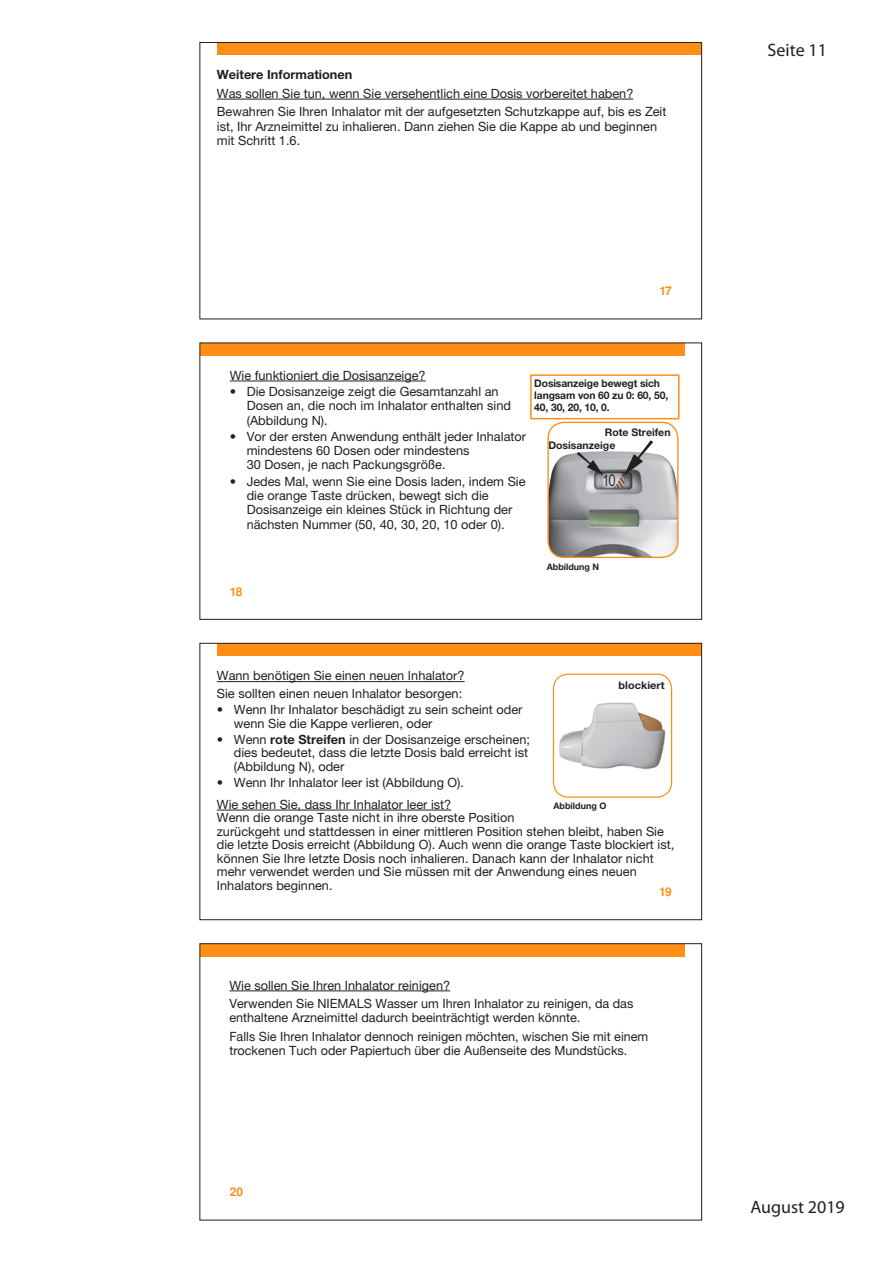
<style>
.page{position:relative;width:893px;height:1263px;background:#fff}
.page>*{position:absolute;margin:0;border:0;box-sizing:border-box;transform-origin:0 0}
.t1{font:18px "Myriad Pro";color:#231f20}
.t2{font:12.75px/14.2px "Helvetica Neue LT Pro";color:#231f20}
.t3{font:700 12.75px "Helvetica Neue LT Pro";color:#231f20}
.t4{font:700 12px "Nimbus San LOT";letter-spacing:-.04em;color:#ff8e16}
.t5{font:700 10.5px/12px "Helvetica Neue LT Pro";letter-spacing:-.01em;color:#231f20}
.t6{font:700 10.5px "Helvetica Neue LT Pro";letter-spacing:-.01em;color:#231f20;scale:1.04 1}
.t7{font:700 9px "Helvetica Neue LT Pro";color:#231f20}
.s1{font-weight:700}
</style>
<div class="page">
<div style="left:200px;top:944px;width:485px;height:12px;background:#ff8e16"></div>
<hr style="left:229px;top:990px;width:221px;height:1px;background:#231f20">
<div style="left:200px;top:943px;width:502px;height:277px;border:1px solid #231f20"></div>
<hr style="left:217px;top:681px;width:248px;height:1px;background:#231f20">
<hr style="left:217px;top:810px;width:234px;height:1px;background:#231f20">
<div style="left:217px;top:643px;width:485px;height:13px;background:#ff8e16"></div>
<img style="left:559px;top:702px;width:107px;height:68px">
<div style="left:553px;top:673px;width:119px;height:125px;border:1px solid #ff8e16;border-radius:15px"></div>
<div style="left:200px;top:643px;width:502px;height:277px;border:1px solid #231f20"></div>
<div style="left:530px;top:374px;width:149px;height:45px;border:2px solid #ff8e16"></div>
<div style="left:200px;top:343px;width:485px;height:13px;background:#ff8e16"></div>
<hr style="left:230px;top:381px;width:196px;height:1px;background:#231f20">
<img style="left:549px;top:451px;width:129px;height:106px">
<div style="left:547px;top:422px;width:131px;height:136px;border:1px solid #ff8e16;border-radius:16px"></div>
<svg style="left:577px;top:452px;width:26px;height:23px"></svg>
<svg style="left:624px;top:440px;width:29px;height:35px"></svg>
<div style="left:217px;top:43px;width:485px;height:12px;background:#ff8e16"></div>
<hr style="left:217px;top:99px;width:416px;height:1px;background:#231f20">
<div style="left:200px;top:42px;width:502px;height:277px;border:1px solid #231f20"></div>
<p class="t3" style="left:217px;top:67px;width:137px">Weitere Informationen</p>
<p class="t2" style="left:217px;top:84px;width:451px;line-height:18.5px">Was sollen Sie tun, wenn Sie versehentlich eine Dosis vorbereitet haben?<br>Bewahren Sie Ihren Inhalator mit der aufgesetzten Schutzkappe auf, bis es Zeit</p>
<p class="t2" style="left:217px;top:119px;width:442px">ist, Ihr Arzneimittel zu inhalieren. Dann ziehen Sie die Kappe ab und beginnen mit Schritt 1.6.</p>
<p class="t4" style="left:659px;top:284px;width:14px">17</p>
<p class="t2" style="left:230px;top:368px;width:197px">Wie funktioniert die Dosisanzeige?</p>
<p class="t2" style="left:247px;top:384px;width:266px;text-indent:-17px">• Die Dosisanzeige zeigt die Gesamtanzahl an<br>Dosen an, die noch im Inhalator enthalten sind (Abbildung N).</p>
<p class="t2" style="left:247px;top:429px;width:281px;text-indent:-17px">• Vor der ersten Anwendung enthält jeder Inhalator mindestens 60 Dosen oder mindestens<br>30 Dosen, je nach Packungsgröße.</p>
<p class="t2" style="left:247px;top:474px;width:280px;text-indent:-17px">• Jedes Mal, wenn Sie eine Dosis laden, indem Sie die orange Taste drücken, bewegt sich die Dosisanzeige ein kleines Stück in Richtung der nächsten Nummer (50, 40, 30, 20, 10 oder 0).</p>
<p class="t5" style="left:534px;top:377px;width:135px">Dosisanzeige bewegt sich langsam von 60 zu 0: 60, 50,<br>40, 30, 20, 10, 0.</p>
<p class="t5" style="left:605px;top:426px;width:67px">Rote Streifen</p>
<p class="t5" style="left:548px;top:439px;width:69px">Dosisanzeige</p>
<p class="t4" style="left:230px;top:584px;width:14px">18</p>
<p class="t7" style="left:547px;top:561px;width:54px">Abbildung N</p>
<p class="t2" style="left:217px;top:667px;width:249px;line-height:17.7px">Wann benötigen Sie einen neuen Inhalator?<br>Sie sollten einen neuen Inhalator besorgen:</p>
<p class="t2" style="left:234px;top:702px;width:290px;line-height:13.5px;text-indent:-17px">• Wenn Ihr Inhalator beschädigt zu sein scheint oder wenn Sie die Kappe verlieren, oder</p>
<p class="t2" style="left:234px;top:732px;width:298px;line-height:13.5px;text-indent:-17px">• Wenn <span class="s1">rote Streifen</span> in der Dosisanzeige erscheinen; dies bedeutet, dass die letzte Dosis bald erreicht ist (Abbildung N), oder</p>
<p class="t2" style="left:217px;top:771px;width:249px;line-height:22px">• Wenn Ihr Inhalator leer ist (Abbildung O).<br>Wie sehen Sie, dass Ihr Inhalator leer ist?</p>
<p class="t2" style="left:217px;top:811px;width:459px;line-height:13.6px">Wenn die orange Taste nicht in ihre oberste Position<br>zurückgeht und stattdessen in einer mittleren Position stehen bleibt, haben Sie die letzte Dosis erreicht (Abbildung O). Auch wenn die orange Taste blockiert ist, können Sie Ihre letzte Dosis noch inhalieren. Danach kann der Inhalator nicht mehr verwendet werden und Sie müssen mit der Anwendung eines neuen Inhalators beginnen.</p>
<p class="t6" style="left:619px;top:679px;width:46px">blockiert</p>
<p class="t7" style="left:553px;top:800px;width:54px">Abbildung O</p>
<p class="t4" style="left:659px;top:885px;width:14px">19</p>
<p class="t2" style="left:229px;top:975px;width:405px;line-height:18.5px">Wie sollen Sie Ihren Inhalator reinigen?<br>Verwenden Sie NIEMALS Wasser um Ihren Inhalator zu reinigen, da das</p>
<p class="t2" style="left:229px;top:1008px;width:420px;line-height:18.5px">enthaltene Arzneimittel dadurch beeinträchtigt werden könnte.<br>Falls Sie Ihren Inhalator dennoch reinigen möchten, wischen Sie mit einem</p>
<p class="t2" style="left:229px;top:1043px;width:399px">trockenen Tuch oder Papiertuch über die Außenseite des Mundstücks.</p>
<p class="t4" style="left:230px;top:1185px;width:15px">20</p>
<h1 class="t1" style="left:768px;top:40px;width:61px">Seite 11</h1>
<h1 class="t1" style="left:750px;top:1197px;width:96px">August 2019</h1>
</div>
